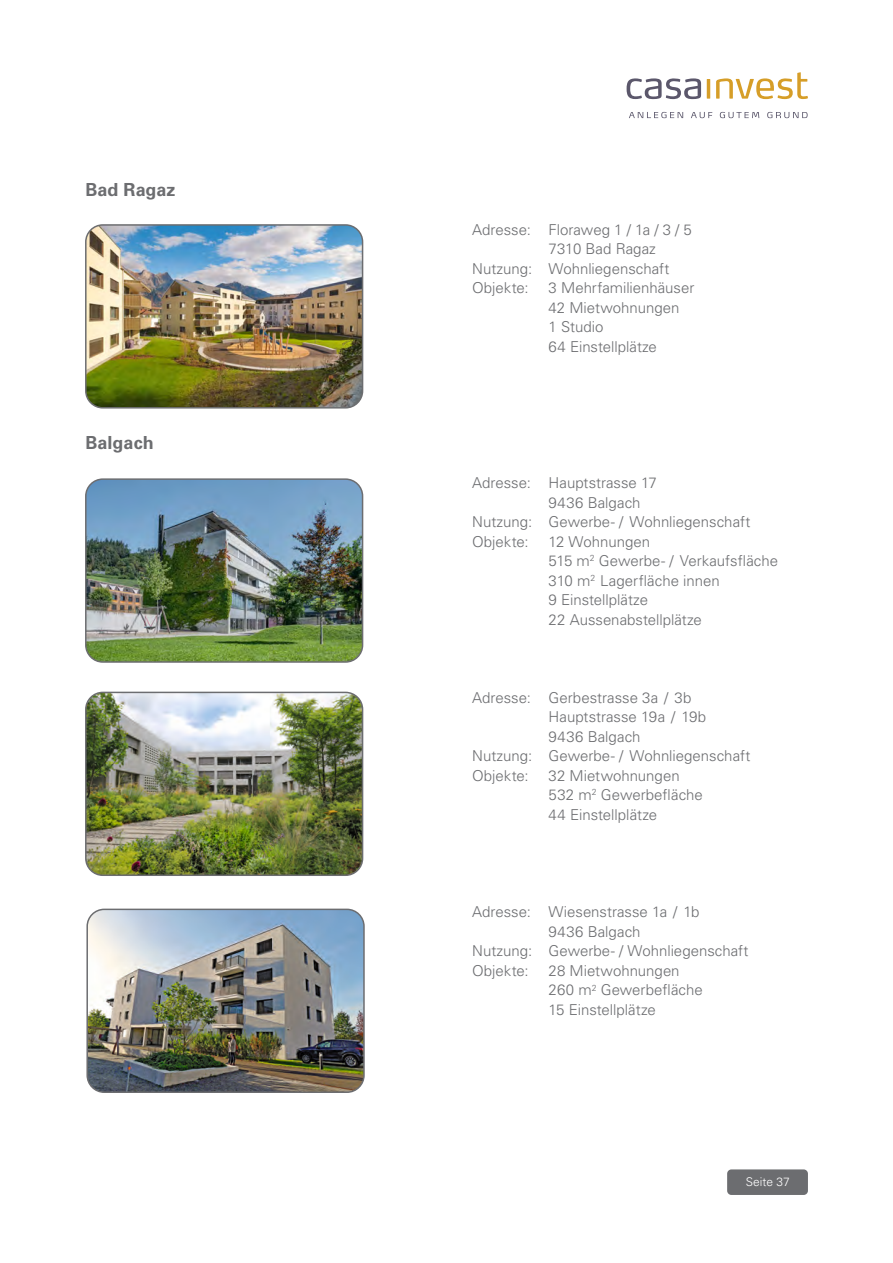
<style>
.page{position:relative;width:893px;height:1263px;background:#fff}
.page>*{position:absolute;margin:0;border:0;box-sizing:border-box;transform-origin:0 0}
.t1{font:700 18px "Univers LT Std";color:#6c6d70}
.t2{font:300 15px/19.5px "Univers LT Std";color:#6c6d70}
.t3{font:300 12px "Univers LT Std";color:#fff}
</style>
<div class="page">
<svg style="left:629px;top:112px;width:54px;height:6px"></svg>
<svg style="left:691px;top:112px;width:21px;height:6px"></svg>
<svg style="left:720px;top:112px;width:39px;height:6px"></svg>
<svg style="left:767px;top:112px;width:41px;height:6px"></svg>
<svg style="left:627px;top:78px;width:74px;height:21px"></svg>
<hr style="left:707px;top:79px;width:3px;height:20px;background:#d69e28">
<svg style="left:716px;top:72px;width:92px;height:27px"></svg>
<div style="left:727px;top:1169px;width:81px;height:26px;background:#6c6d70;border-radius:4px"></div>
<img style="left:86px;top:692px;width:277px;height:183px">
<div style="left:85px;top:692px;width:278px;height:184px;border:2px solid #6c6d70;border-radius:17px"></div>
<img style="left:88px;top:481px;width:275px;height:179px">
<div style="left:85px;top:478px;width:278px;height:185px;border:2px solid #6c6d70;border-radius:17px"></div>
<img style="left:88px;top:227px;width:275px;height:179px">
<div style="left:85px;top:224px;width:278px;height:185px;border:2px solid #6c6d70;border-radius:17px"></div>
<img style="left:89px;top:909px;width:273px;height:181px">
<div style="left:86px;top:909px;width:279px;height:184px;border:2px solid #6c6d70;border-radius:17px"></div>
<p class="t1" style="left:85px;top:179px;width:92px">Bad Ragaz</p>
<p class="t1" style="left:85px;top:432px;width:70px">Balgach</p>
<p class="t2" style="left:472px;top:220px;width:221px">Adresse: Floraweg 1 / 1a / 3 / 5</p>
<p class="t2" style="left:549px;top:239px;width:109px">7310 Bad Ragaz</p>
<p class="t2" style="left:472px;top:259px;width:199px">Nutzung: Wohnliegenschaft</p>
<p class="t2" style="left:472px;top:278px;width:58px">Objekte:</p>
<p class="t2" style="left:549px;top:278px;width:147px">3 Mehrfamilienhäuser<br>42 Mietwohnungen<br>1 Studio<br>64 Einstellplätze</p>
<p class="t2" style="left:472px;top:473px;width:186px">Adresse: Hauptstrasse 17</p>
<p class="t2" style="left:549px;top:493px;width:93px">9436 Balgach</p>
<p class="t2" style="left:472px;top:512px;width:280px">Nutzung: Gewerbe- / Wohnliegenschaft</p>
<p class="t2" style="left:472px;top:532px;width:58px">Objekte:</p>
<p class="t2" style="left:549px;top:532px;width:231px">12 Wohnungen<br>515 m<sup>2</sup> Gewerbe- / Verkaufsfläche<br>310 m<sup>2</sup> Lagerfläche innen<br>9 Einstellplätze<br>22 Aussenabstellplätze</p>
<p class="t2" style="left:472px;top:688px;width:221px">Adresse: Gerbestrasse 3a / 3b</p>
<p class="t2" style="left:549px;top:707px;width:159px">Hauptstrasse 19a / 19b</p>
<p class="t2" style="left:549px;top:727px;width:93px">9436 Balgach</p>
<p class="t2" style="left:472px;top:746px;width:280px">Nutzung: Gewerbe- / Wohnliegenschaft</p>
<p class="t2" style="left:472px;top:766px;width:58px">Objekte:</p>
<p class="t2" style="left:549px;top:766px;width:156px">32 Mietwohnungen<br>532 m<sup>2</sup> Gewerbefläche<br>44 Einstellplätze</p>
<p class="t2" style="left:472px;top:902px;width:229px">Adresse: Wiesenstrasse 1a / 1b</p>
<p class="t2" style="left:549px;top:922px;width:93px">9436 Balgach</p>
<p class="t2" style="left:472px;top:941px;width:278px">Nutzung: Gewerbe- / Wohnliegenschaft</p>
<p class="t2" style="left:472px;top:961px;width:58px">Objekte:</p>
<p class="t2" style="left:549px;top:961px;width:156px">28 Mietwohnungen<br>260 m<sup>2</sup> Gewerbefläche<br>15 Einstellplätze</p>
<p class="t3" style="left:746px;top:1174px;width:46px">Seite 37</p>
</div>
